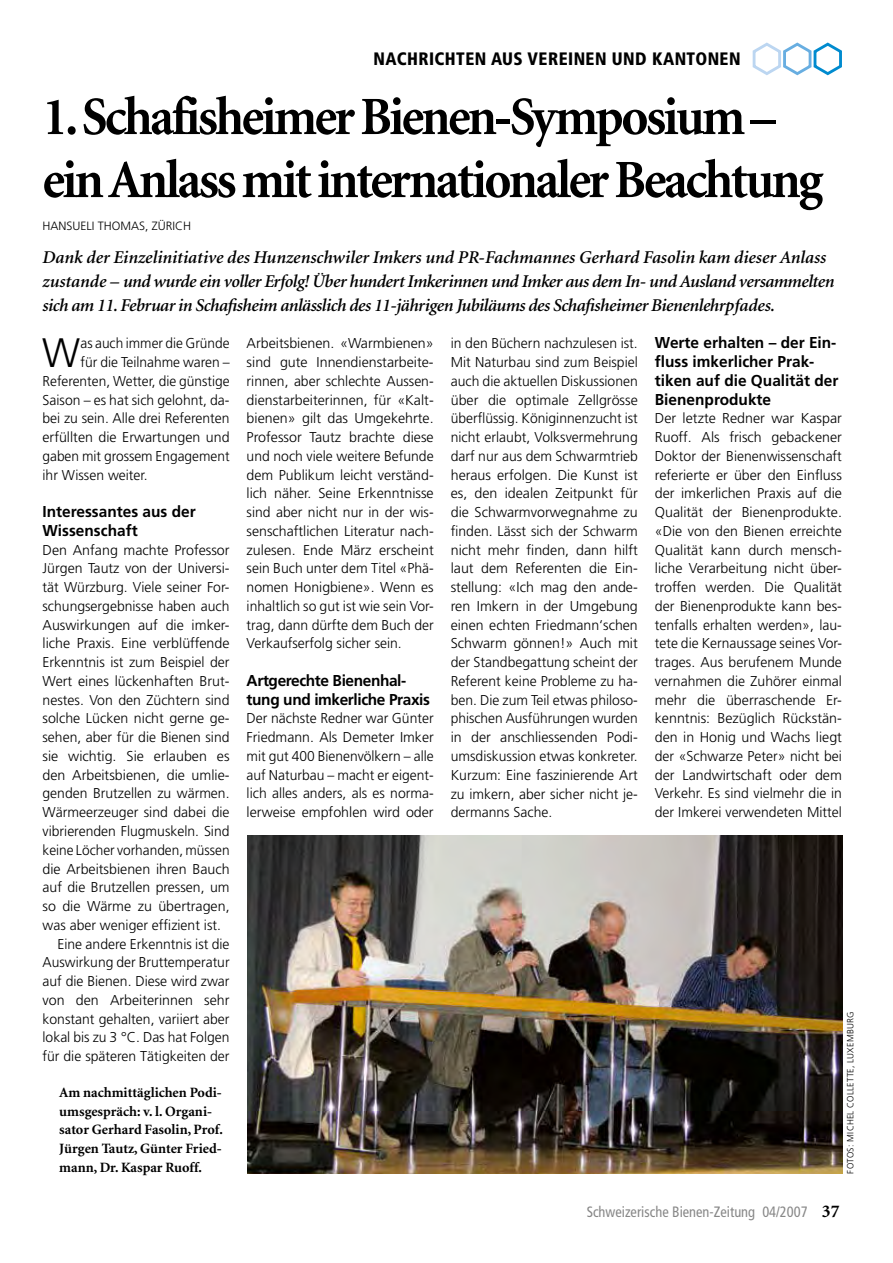
<style>
.page{position:relative;width:893px;height:1263px;background:#fff}
.page>*{position:absolute;margin:0;border:0;box-sizing:border-box;transform-origin:0 0}
.t1{font:700 54px/63px "Minion";letter-spacing:-.05em;color:#000;scale:.96 1}
.t2{font:300 41.1px "Frutiger";color:#000}
.t3{font:italic 600 18px/24px "Minion";letter-spacing:-.02em;color:#000}
.t4{font:900 condensed 18px "Frutiger";letter-spacing:.025em;color:#000;scale:.96 1}
.t5{font:700 15.75px/18.8px "Frutiger";color:#000}
.t6{font:700 15.75px/18.8px "Frutiger";letter-spacing:-.025em;color:#000}
.t7{font:condensed 15px "Frutiger";color:#878787;scale:.96 1}
.t8{font:300 14.25px/18.8px "Frutiger";color:#000;text-align:justify}
.t9{font:700 14.25px/18.8px "Minion";color:#000}
.t10{font:300 14.25px "Frutiger";color:#000;scale:.96 1}
.t11{font:300 12px "Frutiger";color:#000}
.t12{font:300 9px "Frutiger";letter-spacing:.025em;color:#000}
.s1{font-family:"Minion";font-weight:700;font-stretch:normal;font-size:18px;color:#000}
</style>
<div class="page">
<svg style="left:752px;top:42px;width:90px;height:34px"></svg>
<img style="left:247px;top:836px;width:595px;height:338px">
<p class="t4" style="left:373px;top:48px;width:384px">NACHRICHTEN AUS VEREINEN UND KANTONEN</p>
<h1 class="t1" style="left:43px;top:87px;width:814px">1. Schafisheimer Bienen-Symposium – ein Anlass mit internationaler Beachtung</h1>
<p class="t3" style="left:43px;top:246px;width:793px">Dank der Einzelinitiative des Hunzenschwiler Imkers und PR-Fachmannes Gerhard Fasolin kam dieser Anlass zustande – und wurde ein voller Erfolg! Über hundert Imkerinnen und Imker aus dem In- und Ausland versammelten sich am 11. Februar in Schafisheim anlässlich des 11-jährigen Jubiläums des Schafisheimer Bienenlehrpfades.</p>
<h2 class="t2" style="left:42px;top:330px;width:40px">W</h2>
<p class="t10" style="left:81px;top:335px;width:157px">as auch immer die Gründe</p>
<p class="t11" style="left:43px;top:219px;width:150px">HANSUELI THOMAS, ZÜRICH</p>
<p class="t8" style="left:451px;top:334px;width:189px">in den Büchern nachzulesen ist.<br>Mit Naturbau sind zum Beispiel auch die aktuellen Diskussionen über die optimale Zellgrösse überflüssig. Königinnenzucht ist nicht erlaubt, Volksvermehrung darf nur aus dem Schwarmtrieb heraus erfolgen. Die Kunst ist es, den idealen Zeitpunkt für die Schwarmvorwegnahme zu finden. Lässt sich der Schwarm nicht mehr finden, dann hilft laut dem Referenten die Ein&shy;stellung: «Ich mag den ande&shy;ren Imkern in der Umgebung einen echten Friedmann‘schen Schwarm gönnen!» Auch mit der Standbegattung scheint der Referent keine Probleme zu ha&shy;ben. Die zum Teil etwas philoso&shy;phischen Ausführungen wurden in der anschliessenden Podi&shy;umsdiskussion etwas konkreter.<br>Kurzum: Eine faszinierende Art zu imkern, aber sicher nicht je&shy;dermanns Sache.</p>
<p class="t5" style="left:655px;top:334px;width:185px">Werte erhalten – der Ein&shy;fluss imkerlicher Prak&shy;tiken auf die Qualität der<br>Bienenprodukte</p>
<p class="t8" style="left:247px;top:334px;width:189px">Arbeitsbienen. «Warmbienen» sind gute Innendienstarbeite&shy;rinnen, aber schlechte Aussen&shy;dienstarbeiterinnen, für «Kalt&shy;bienen» gilt das Umgekehrte.<br>Professor Tautz brachte diese und noch viele weitere Befunde dem Publikum leicht verständ&shy;lich näher. Seine Erkenntnisse sind aber nicht nur in der wis&shy;senschaftlichen Literatur nach&shy;zulesen. Ende März erscheint sein Buch unter dem Titel «Phä&shy;nomen Honigbiene». Wenn es inhaltlich so gut ist wie sein Vor&shy;trag, dann dürfte dem Buch der Verkaufserfolg sicher sein.</p>
<p class="t6" style="left:247px;top:671px;width:185px">Artgerechte Bienenhal&shy;tung und imkerliche Praxis</p>
<p class="t8" style="left:247px;top:709px;width:189px">Der nächste Redner war Günter Friedmann. Als Demeter Imker mit gut 400 Bienenvölkern – alle auf Naturbau – macht er eigent&shy;lich alles anders, als es norma&shy;lerweise empfohlen wird oder</p>
<p class="t8" style="left:81px;top:353px;width:151px">für die Teilnahme waren –</p>
<p class="t10" style="left:43px;top:373px;width:196px">Referenten, Wetter, die günstige</p>
<p class="t8" style="left:43px;top:391px;width:189px">Saison – es hat sich gelohnt, da-</p>
<p class="t8" style="left:43px;top:409px;width:189px">bei zu sein. Alle drei Referenten</p>
<p class="t8" style="left:43px;top:428px;width:189px">erfüllten die Erwartungen und</p>
<p class="t10" style="left:43px;top:448px;width:196px">gaben mit grossem Engagement</p>
<p class="t8" style="left:43px;top:466px;width:107px">ihr Wissen weiter.</p>
<p class="t5" style="left:43px;top:502px;width:155px">Interessantes aus der<br>Wissenschaft</p>
<p class="t8" style="left:43px;top:541px;width:189px">Den Anfang machte Professor</p>
<p class="t8" style="left:43px;top:559px;width:189px">Jürgen Tautz von der Universi-</p>
<p class="t8" style="left:43px;top:578px;width:189px">tät Würzburg. Viele seiner For-</p>
<p class="t8" style="left:43px;top:597px;width:189px">schungsergebnisse haben auch</p>
<p class="t8" style="left:43px;top:616px;width:189px">Auswirkungen auf die imker-</p>
<p class="t8" style="left:43px;top:634px;width:189px">liche Praxis. Eine verblüffende</p>
<p class="t8" style="left:43px;top:653px;width:189px">Erkenntnis ist zum Beispiel der</p>
<p class="t8" style="left:43px;top:672px;width:189px">Wert eines lückenhaften Brut-</p>
<p class="t8" style="left:43px;top:691px;width:189px">nestes. Von den Züchtern sind</p>
<p class="t8" style="left:43px;top:709px;width:189px">solche Lücken nicht gerne ge-</p>
<p class="t8" style="left:43px;top:728px;width:189px">sehen, aber für die Bienen sind</p>
<p class="t8" style="left:43px;top:747px;width:189px">sie wichtig. Sie erlauben es</p>
<p class="t8" style="left:43px;top:766px;width:189px">den Arbeitsbienen, die umlie-</p>
<p class="t8" style="left:43px;top:784px;width:189px">genden Brutzellen zu wärmen.</p>
<p class="t8" style="left:43px;top:803px;width:189px">Wärmeerzeuger sind dabei die</p>
<p class="t8" style="left:43px;top:822px;width:189px">vibrierenden Flugmuskeln. Sind</p>
<p class="t10" style="left:43px;top:842px;width:196px">keine Löcher vorhanden, müssen</p>
<p class="t8" style="left:43px;top:859px;width:189px">die Arbeitsbienen ihren Bauch</p>
<p class="t8" style="left:43px;top:878px;width:189px">auf die Brutzellen pressen, um</p>
<p class="t8" style="left:43px;top:897px;width:189px">so die Wärme zu übertragen,</p>
<p class="t8" style="left:43px;top:916px;width:180px">was aber weniger effizient ist.</p>
<p class="t8" style="left:57px;top:934px;width:174px">Eine andere Erkenntnis ist die</p>
<p class="t8" style="left:43px;top:953px;width:189px">Auswirkung der Bruttemperatur</p>
<p class="t8" style="left:43px;top:972px;width:189px">auf die Bienen. Diese wird zwar</p>
<p class="t8" style="left:43px;top:991px;width:189px">von den Arbeiterinnen sehr</p>
<p class="t8" style="left:43px;top:1009px;width:189px">konstant gehalten, variiert aber</p>
<p class="t8" style="left:43px;top:1028px;width:189px">lokal bis zu 3 °C. Das hat Folgen</p>
<p class="t8" style="left:43px;top:1047px;width:189px">für die späteren Tätigkeiten der</p>
<p class="t8" style="left:655px;top:409px;width:189px">Der letzte Redner war Kaspar Ruoff. Als frisch gebackener Doktor der Bienenwissenschaft referierte er über den Einfluss der imkerlichen Praxis auf die Qualität der Bienenprodukte. «Die von den Bienen erreichte Qualität kann durch mensch&shy;liche Verarbeitung nicht über&shy;troffen werden. Die Qualität der Bienenprodukte kann bes&shy;tenfalls erhalten werden», lau&shy;tete die Kernaussage seines Vor&shy;trages. Aus berufenem Munde vernahmen die Zuhörer einmal mehr die überraschende Er&shy;kenntnis: Bezüglich Rückstän&shy;den in Honig und Wachs liegt der «Schwarze Peter» nicht bei der Landwirtschaft oder dem Verkehr. Es sind vielmehr die in der Imkerei verwendeten Mittel</p>
<p class="t12" style="left:845px;top:1173px;width:163px;rotate:-90deg">FOTOS: MICHEL COLLETTE, LUXEMBURG</p>
<p class="t9" style="left:59px;top:1083px;width:165px">Am nachmittäglichen Podi&shy;umsgespräch: v. l. Organi&shy;sator Gerhard Fasolin, Prof.<br>Jürgen Tautz, Günter Fried&shy;mann, Dr. Kaspar Ruoff.</p>
<p class="t7" style="left:587px;top:1203px;width:265px">Schweizerische Bienen-Zeitung 04/2007 <span class="s1">37</span></p>
</div>
